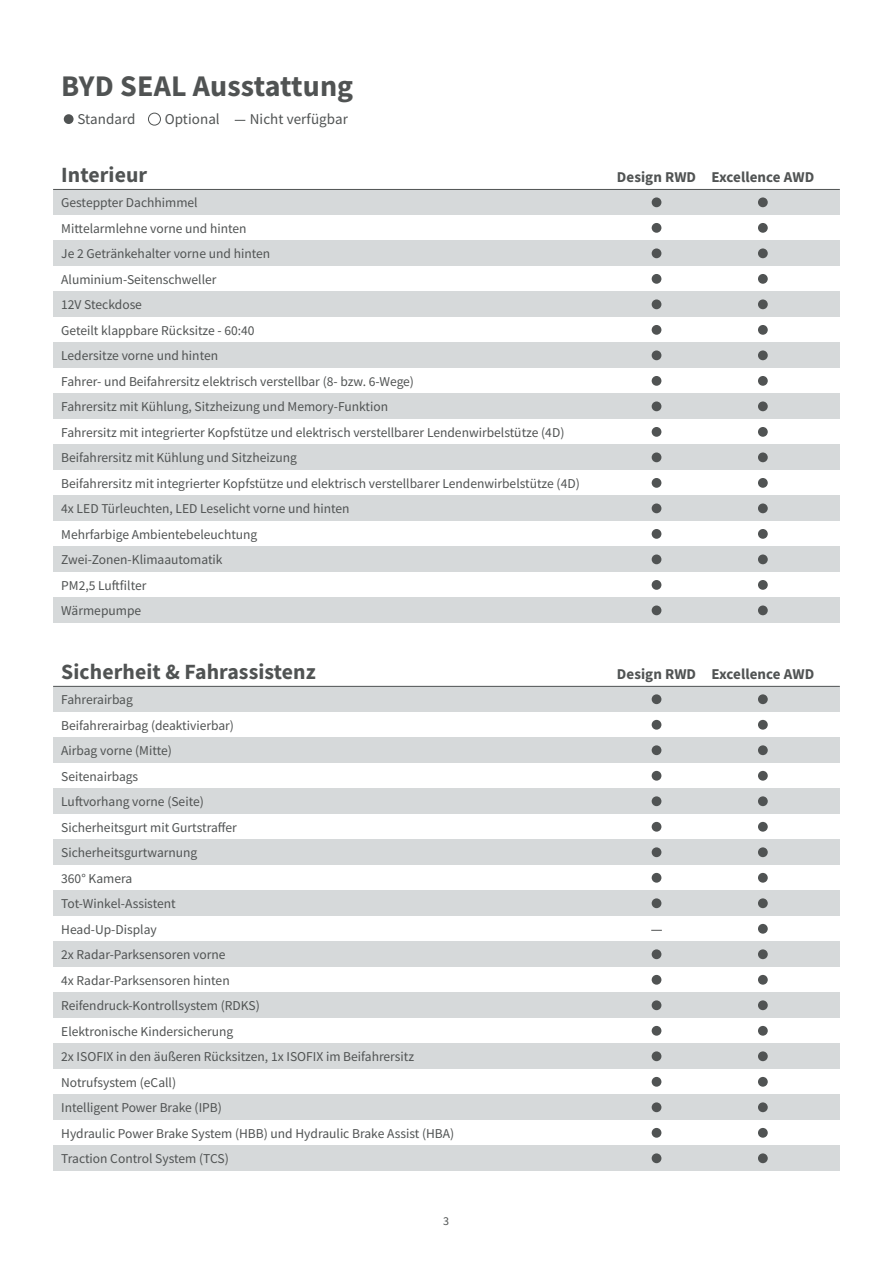
<style>
.page{position:relative;width:893px;height:1263px;background:#fff}
.page>*{position:absolute;margin:0;border:0;box-sizing:border-box;transform-origin:0 0}
.t1{font:700 30px "Source Sans Pro";letter-spacing:.005em;color:#505353}
.t2{font:700 21.75px "Source Sans Pro";letter-spacing:.005em;color:#505353}
.t3{font:700 15px "Source Sans Pro";letter-spacing:.005em;color:#505353}
.t4{font:15px "Source Sans Pro";letter-spacing:.005em;color:#505353}
.t5{font:13.5px/25.5px "Source Sans Pro";color:#505353}
.t6{font:12px "Source Sans Pro";color:#505353}
</style>
<div class="page">
<div style="left:64px;top:114px;width:10px;height:10px;background:#505353;border-radius:50%"></div>
<div style="left:148px;top:113px;width:13px;height:12px;border:1px solid #505353;border-radius:50%"></div>
<div style="left:53px;top:189px;width:787px;height:26px;background:#d6d9da"></div>
<div style="left:53px;top:240px;width:787px;height:26px;background:#d6d9da"></div>
<div style="left:53px;top:291px;width:787px;height:26px;background:#d6d9da"></div>
<div style="left:53px;top:342px;width:787px;height:26px;background:#d6d9da"></div>
<div style="left:53px;top:394px;width:787px;height:25px;background:#d6d9da"></div>
<div style="left:53px;top:445px;width:787px;height:25px;background:#d6d9da"></div>
<div style="left:53px;top:496px;width:787px;height:25px;background:#d6d9da"></div>
<div style="left:53px;top:547px;width:787px;height:25px;background:#d6d9da"></div>
<div style="left:53px;top:598px;width:787px;height:25px;background:#d6d9da"></div>
<div style="left:652px;top:197px;width:9px;height:10px;background:#505353;border-radius:50%"></div>
<div style="left:758px;top:197px;width:10px;height:10px;background:#505353;border-radius:50%"></div>
<div style="left:652px;top:223px;width:9px;height:10px;background:#505353;border-radius:50%"></div>
<div style="left:758px;top:223px;width:10px;height:10px;background:#505353;border-radius:50%"></div>
<div style="left:652px;top:248px;width:9px;height:10px;background:#505353;border-radius:50%"></div>
<div style="left:758px;top:248px;width:10px;height:10px;background:#505353;border-radius:50%"></div>
<div style="left:652px;top:274px;width:9px;height:10px;background:#505353;border-radius:50%"></div>
<div style="left:758px;top:274px;width:10px;height:10px;background:#505353;border-radius:50%"></div>
<div style="left:652px;top:299px;width:9px;height:10px;background:#505353;border-radius:50%"></div>
<div style="left:758px;top:299px;width:10px;height:10px;background:#505353;border-radius:50%"></div>
<div style="left:652px;top:325px;width:9px;height:10px;background:#505353;border-radius:50%"></div>
<div style="left:758px;top:325px;width:10px;height:10px;background:#505353;border-radius:50%"></div>
<div style="left:652px;top:350px;width:9px;height:10px;background:#505353;border-radius:50%"></div>
<div style="left:758px;top:350px;width:10px;height:10px;background:#505353;border-radius:50%"></div>
<div style="left:652px;top:376px;width:9px;height:10px;background:#505353;border-radius:50%"></div>
<div style="left:758px;top:376px;width:10px;height:10px;background:#505353;border-radius:50%"></div>
<div style="left:652px;top:401px;width:9px;height:10px;background:#505353;border-radius:50%"></div>
<div style="left:758px;top:401px;width:10px;height:10px;background:#505353;border-radius:50%"></div>
<div style="left:652px;top:427px;width:9px;height:10px;background:#505353;border-radius:50%"></div>
<div style="left:758px;top:427px;width:10px;height:10px;background:#505353;border-radius:50%"></div>
<div style="left:652px;top:452px;width:9px;height:10px;background:#505353;border-radius:50%"></div>
<div style="left:758px;top:452px;width:10px;height:10px;background:#505353;border-radius:50%"></div>
<div style="left:652px;top:478px;width:9px;height:10px;background:#505353;border-radius:50%"></div>
<div style="left:758px;top:478px;width:10px;height:10px;background:#505353;border-radius:50%"></div>
<div style="left:652px;top:503px;width:9px;height:10px;background:#505353;border-radius:50%"></div>
<div style="left:758px;top:503px;width:10px;height:10px;background:#505353;border-radius:50%"></div>
<div style="left:652px;top:529px;width:9px;height:10px;background:#505353;border-radius:50%"></div>
<div style="left:758px;top:529px;width:10px;height:10px;background:#505353;border-radius:50%"></div>
<div style="left:652px;top:554px;width:9px;height:10px;background:#505353;border-radius:50%"></div>
<div style="left:758px;top:554px;width:10px;height:10px;background:#505353;border-radius:50%"></div>
<div style="left:652px;top:580px;width:9px;height:10px;background:#505353;border-radius:50%"></div>
<div style="left:758px;top:580px;width:10px;height:10px;background:#505353;border-radius:50%"></div>
<div style="left:652px;top:605px;width:9px;height:10px;background:#505353;border-radius:50%"></div>
<div style="left:758px;top:605px;width:10px;height:10px;background:#505353;border-radius:50%"></div>
<hr style="left:53px;top:189px;width:787px;height:1px;background:#505353">
<div style="left:53px;top:686px;width:787px;height:26px;background:#d6d9da"></div>
<div style="left:53px;top:737px;width:787px;height:26px;background:#d6d9da"></div>
<div style="left:53px;top:788px;width:787px;height:26px;background:#d6d9da"></div>
<div style="left:53px;top:839px;width:787px;height:26px;background:#d6d9da"></div>
<div style="left:53px;top:890px;width:787px;height:26px;background:#d6d9da"></div>
<div style="left:53px;top:941px;width:787px;height:26px;background:#d6d9da"></div>
<div style="left:53px;top:992px;width:787px;height:26px;background:#d6d9da"></div>
<div style="left:53px;top:1043px;width:787px;height:26px;background:#d6d9da"></div>
<div style="left:53px;top:1094px;width:787px;height:26px;background:#d6d9da"></div>
<div style="left:53px;top:1145px;width:787px;height:26px;background:#d6d9da"></div>
<div style="left:652px;top:694px;width:9px;height:10px;background:#505353;border-radius:50%"></div>
<div style="left:758px;top:694px;width:10px;height:10px;background:#505353;border-radius:50%"></div>
<div style="left:652px;top:720px;width:9px;height:10px;background:#505353;border-radius:50%"></div>
<div style="left:758px;top:720px;width:10px;height:10px;background:#505353;border-radius:50%"></div>
<div style="left:652px;top:745px;width:9px;height:10px;background:#505353;border-radius:50%"></div>
<div style="left:758px;top:745px;width:10px;height:10px;background:#505353;border-radius:50%"></div>
<div style="left:652px;top:771px;width:9px;height:10px;background:#505353;border-radius:50%"></div>
<div style="left:758px;top:771px;width:10px;height:10px;background:#505353;border-radius:50%"></div>
<div style="left:652px;top:796px;width:9px;height:10px;background:#505353;border-radius:50%"></div>
<div style="left:758px;top:796px;width:10px;height:10px;background:#505353;border-radius:50%"></div>
<div style="left:652px;top:822px;width:9px;height:10px;background:#505353;border-radius:50%"></div>
<div style="left:758px;top:822px;width:10px;height:10px;background:#505353;border-radius:50%"></div>
<div style="left:652px;top:847px;width:9px;height:10px;background:#505353;border-radius:50%"></div>
<div style="left:758px;top:847px;width:10px;height:10px;background:#505353;border-radius:50%"></div>
<div style="left:652px;top:873px;width:9px;height:10px;background:#505353;border-radius:50%"></div>
<div style="left:758px;top:873px;width:10px;height:10px;background:#505353;border-radius:50%"></div>
<div style="left:652px;top:898px;width:9px;height:10px;background:#505353;border-radius:50%"></div>
<div style="left:758px;top:898px;width:10px;height:10px;background:#505353;border-radius:50%"></div>
<div style="left:758px;top:924px;width:10px;height:10px;background:#505353;border-radius:50%"></div>
<div style="left:652px;top:949px;width:9px;height:10px;background:#505353;border-radius:50%"></div>
<div style="left:758px;top:949px;width:10px;height:10px;background:#505353;border-radius:50%"></div>
<div style="left:652px;top:975px;width:9px;height:10px;background:#505353;border-radius:50%"></div>
<div style="left:758px;top:975px;width:10px;height:10px;background:#505353;border-radius:50%"></div>
<div style="left:652px;top:1000px;width:9px;height:10px;background:#505353;border-radius:50%"></div>
<div style="left:758px;top:1000px;width:10px;height:10px;background:#505353;border-radius:50%"></div>
<div style="left:652px;top:1026px;width:9px;height:10px;background:#505353;border-radius:50%"></div>
<div style="left:758px;top:1026px;width:10px;height:10px;background:#505353;border-radius:50%"></div>
<div style="left:652px;top:1051px;width:9px;height:10px;background:#505353;border-radius:50%"></div>
<div style="left:758px;top:1051px;width:10px;height:10px;background:#505353;border-radius:50%"></div>
<div style="left:652px;top:1077px;width:9px;height:10px;background:#505353;border-radius:50%"></div>
<div style="left:758px;top:1077px;width:10px;height:10px;background:#505353;border-radius:50%"></div>
<div style="left:652px;top:1102px;width:9px;height:10px;background:#505353;border-radius:50%"></div>
<div style="left:758px;top:1102px;width:10px;height:10px;background:#505353;border-radius:50%"></div>
<div style="left:652px;top:1128px;width:9px;height:10px;background:#505353;border-radius:50%"></div>
<div style="left:758px;top:1128px;width:10px;height:10px;background:#505353;border-radius:50%"></div>
<div style="left:652px;top:1153px;width:9px;height:10px;background:#505353;border-radius:50%"></div>
<div style="left:758px;top:1153px;width:10px;height:10px;background:#505353;border-radius:50%"></div>
<hr style="left:53px;top:686px;width:787px;height:1px;background:#505353">
<h1 class="t1" style="left:61px;top:65px;width:294px">BYD SEAL Ausstattung</h1>
<p class="t4" style="left:78px;top:110px;width:59px">Standard</p>
<p class="t4" style="left:165px;top:110px;width:57px">Optional</p>
<p class="t4" style="left:250px;top:110px;width:100px">Nicht verfügbar</p>
<h2 class="t2" style="left:61px;top:160px;width:87px">Interieur</h2>
<p class="t3" style="left:617px;top:167px;width:199px">Design RWD Excellence AWD</p>
<p class="t5" style="left:61px;top:190px;width:520px">Gesteppter Dachhimmel<br>Mittelarmlehne vorne und hinten<br>Je 2 Getränkehalter vorne und hinten<br>Aluminium-Seitenschweller<br>12V Steckdose<br>Geteilt klappbare Rücksitze - 60:40<br>Ledersitze vorne und hinten<br>Fahrer- und Beifahrersitz elektrisch verstellbar (8- bzw. 6-Wege)<br>Fahrersitz mit Kühlung, Sitzheizung und Memory-Funktion<br>Fahrersitz mit integrierter Kopfstütze und elektrisch verstellbarer Lendenwirbelstütze (4D)<br>Beifahrersitz mit Kühlung und Sitzheizung<br>Beifahrersitz mit integrierter Kopfstütze und elektrisch verstellbarer Lendenwirbelstütze (4D)<br>4x LED Türleuchten, LED Leselicht vorne und hinten<br>Mehrfarbige Ambientebeleuchtung<br>Zwei-Zonen-Klimaautomatik<br>PM2,5 Luftfilter<br>Wärmepumpe</p>
<h2 class="t2" style="left:61px;top:657px;width:256px">Sicherheit &amp; Fahrassistenz</h2>
<p class="t3" style="left:617px;top:663px;width:199px">Design RWD Excellence AWD</p>
<p class="t5" style="left:61px;top:687px;width:395px">Fahrerairbag<br>Beifahrerairbag (deaktivierbar)<br>Airbag vorne (Mitte)<br>Seitenairbags<br>Luftvorhang vorne (Seite)<br>Sicherheitsgurt mit Gurtstraffer<br>Sicherheitsgurtwarnung<br>360° Kamera<br>Tot-Winkel-Assistent<br>Head-Up-Display<br>2x Radar-Parksensoren vorne<br>4x Radar-Parksensoren hinten<br>Reifendruck-Kontrollsystem (RDKS)<br>Elektronische Kindersicherung<br>2x ISOFIX in den äußeren Rücksitzen, 1x ISOFIX im Beifahrersitz<br>Notrufsystem (eCall)<br>Intelligent Power Brake (IPB)<br>Hydraulic Power Brake System (HBB) und Hydraulic Brake Assist (HBA)<br>Traction Control System (TCS)</p>
<p class="t6" style="left:443px;top:1213px;width:7px">3</p>
</div>
